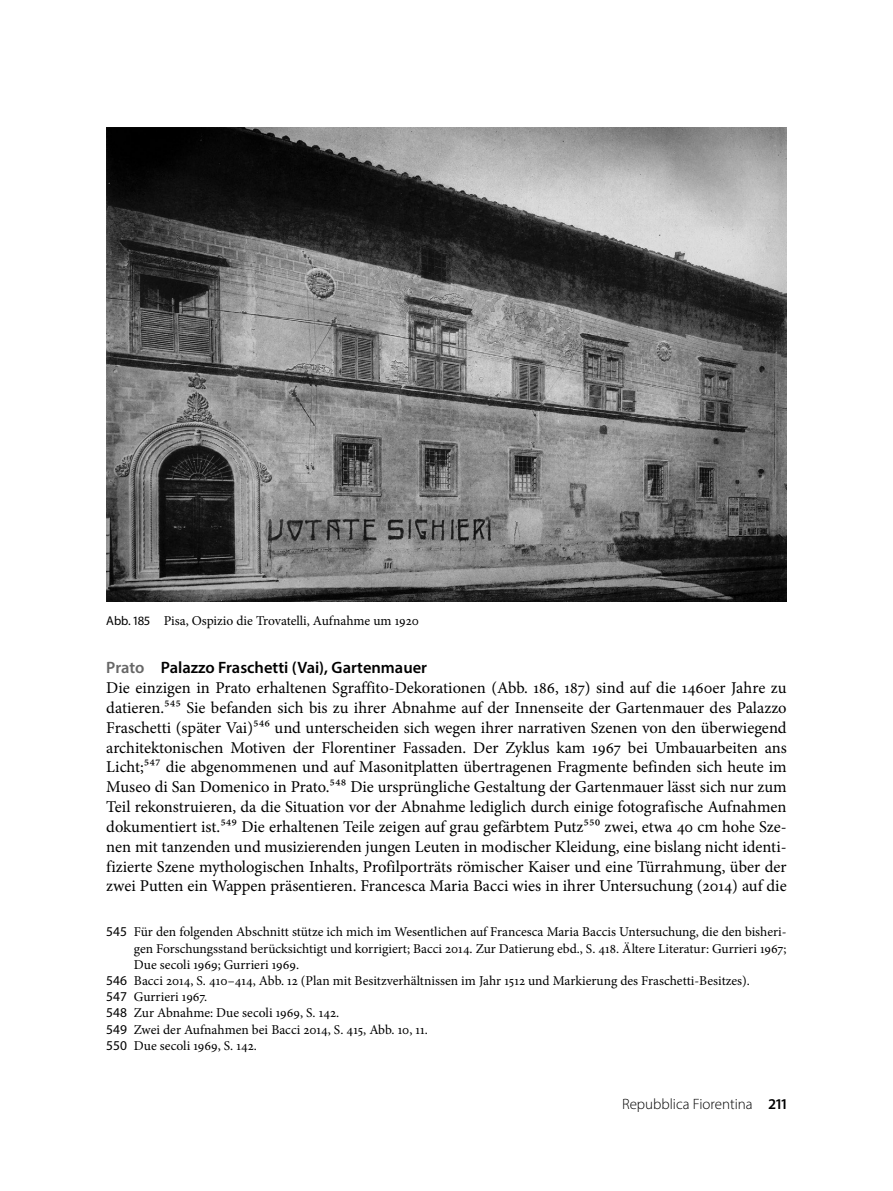
<style>
.page{position:relative;width:893px;height:1191px;background:#fff}
.page>*{position:absolute;margin:0;border:0;box-sizing:border-box;transform-origin:0 0}
.Text{font:16.5px/19.8px "Minion Pro";color:#000;text-align:justify}
.Überschrift_3{font:600 16.5px "Myriad Pro";color:#000}
.t1{font:300 15px "Myriad Pro";color:#000}
.Fußnote_100{font:13.5px/16.2px "Minion Pro";color:#000;text-align:justify}
.BU{font:13.5px "Minion Pro";letter-spacing:-.005em;color:#000}
.s1{font-family:"Myriad Pro";font-size:12.75px}
.s2{color:#676767}
.s3{font-family:"Myriad Pro"}
.s4{font-weight:600}
</style>
<div class="page">
<img style="left:106px;top:128px;width:681px;height:474px">
<p class="BU" style="left:106px;top:612px;width:314px"><span class="s1">Abb. 185</span> Pisa, Ospizio die Trovatelli, Aufnahme um 1920</p>
<p class="Überschrift_3" style="left:106px;top:657px;width:322px"><span class="s2">Prato</span> Palazzo Fraschetti (Vai), Gartenmauer</p>
<p class="Text" style="left:106px;top:678px;width:682px">Die einzigen in Prato erhaltenen Sgraffito-Dekorationen (Abb. 186, 187) sind auf die 1460er Jahre zu datieren.545 Sie befanden sich bis zu ihrer Abnahme auf der Innenseite der Gartenmauer des Palazzo Fraschetti (später Vai)546 und unterscheiden sich wegen ihrer narrativen Szenen von den überwiegend architektonischen Motiven der Florentiner Fassaden. Der Zyklus kam 1967 bei Umbauarbeiten ans Licht;547 die abgenommenen und auf Masonitplatten übertragenen Fragmente befinden sich heute im Museo di San Domenico in Prato.548 Die ursprüngliche Gestaltung der Gartenmauer lässt sich nur zum Teil rekonstruieren, da die Situation vor der Abnahme lediglich durch einige fotografische Aufnahmen dokumentiert ist.549 Die erhaltenen Teile zeigen auf grau gefärbtem Putz550 zwei, etwa 40 cm hohe Sze&shy;nen mit tanzenden und musizierenden jungen Leuten in modischer Kleidung, eine bislang nicht identi&shy;fizierte Szene mythologischen Inhalts, Profilporträts römischer Kaiser und eine Türrahmung, über der zwei Putten ein Wappen präsentieren. Francesca Maria Bacci wies in ihrer Untersuchung (2014) auf die</p>
<p class="Fußnote_100" style="left:134px;top:924px;width:654px;text-indent:-28px"><span class="s3">545</span> Für den folgenden Abschnitt stütze ich mich im Wesentlichen auf Francesca Maria Baccis Untersuchung, die den bisheri&shy;gen Forschungsstand berücksichtigt und korrigiert; Bacci 2014. Zur Datierung ebd., S. 418. Ältere Literatur: Gurrieri 1967; Due secoli 1969; Gurrieri 1969.</p>
<p class="Fußnote_100" style="left:106px;top:972px;width:645px"><span class="s3">546</span> Bacci 2014, S. 410–414, Abb. 12 (Plan mit Besitzverhältnissen im Jahr 1512 und Markierung des Fraschetti-Besitzes).</p>
<p class="Fußnote_100" style="left:106px;top:988px;width:102px"><span class="s3">547</span> Gurrieri 1967.</p>
<p class="Fußnote_100" style="left:106px;top:1005px;width:234px"><span class="s3">548</span> Zur Abnahme: Due secoli 1969, S. 142.</p>
<p class="Fußnote_100" style="left:106px;top:1021px;width:323px"><span class="s3">549</span> Zwei der Aufnahmen bei Bacci 2014, S. 415, Abb. 10, 11.</p>
<p class="Fußnote_100" style="left:106px;top:1037px;width:152px"><span class="s3">550</span> Due secoli 1969, S. 142.</p>
<p class="t1" style="left:622px;top:1095px;width:166px">Repubblica Fiorentina <span class="s4">211</span></p>
</div>
